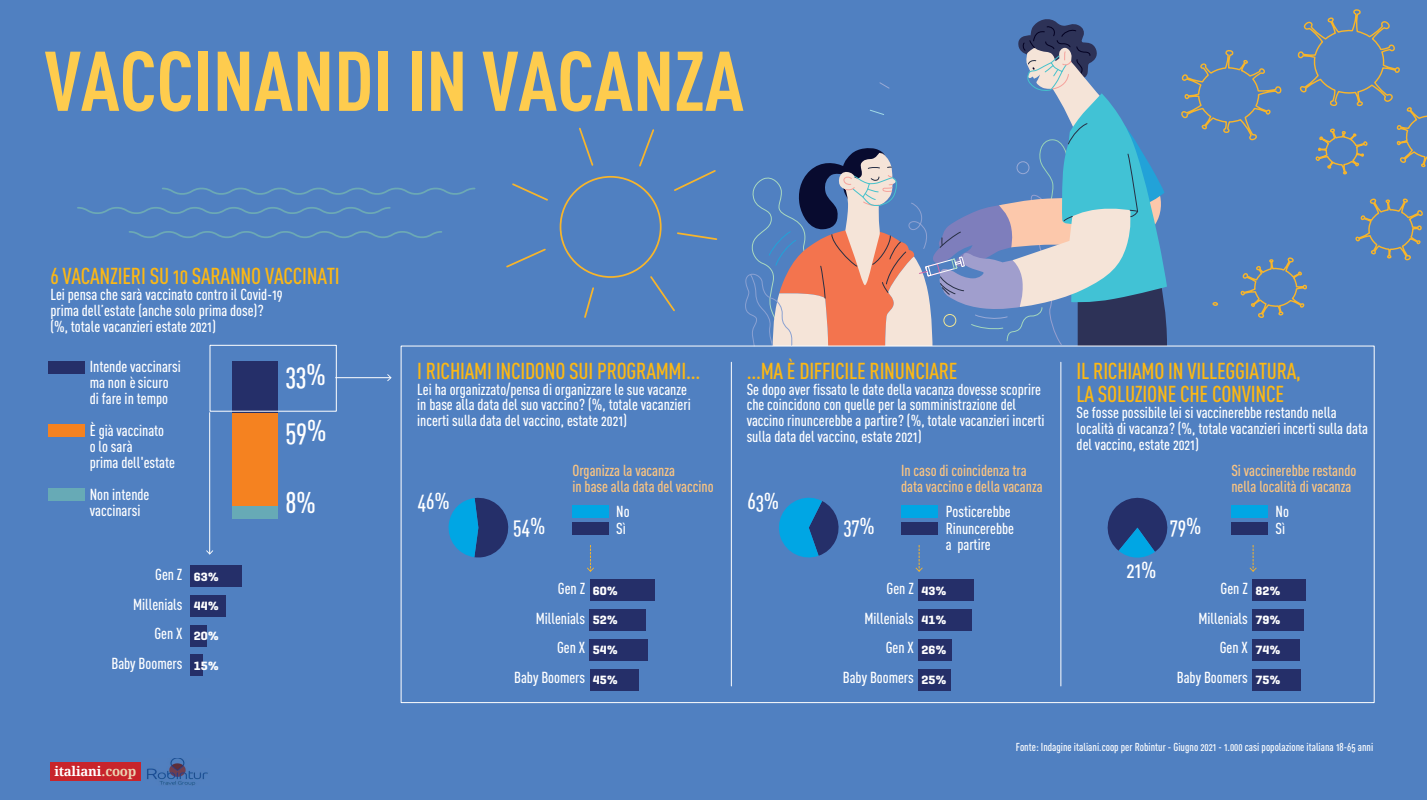
<style>
.page{position:relative;width:1427px;height:800px;background:#5080c1}
.page>*{position:absolute;margin:0;border:0;box-sizing:border-box;transform-origin:0 0}
.t1{font:83.12px "DIN Cond Bold Alternate";color:#fecc4e}
.t2{font:29.57px/55.9px "DIN Cond Medium Alternate";color:#fff}
.t3{font:22.75px/23.6px "DIN Cond Medium Alternate";letter-spacing:-.01em;color:#fcb814}
.t4{font:22.75px "DIN Cond Medium Alternate";letter-spacing:-.01em;color:#fff}
.t5{font:15.75px/15.8px "DIN Cond Medium Alternate";color:#fff}
.t6{font:15.75px/15.8px "DIN Cond Medium Alternate";color:#fdc580}
.t7{font:700 13.21px "Droid Serif";letter-spacing:-.02em;color:#fff}
.t8{font:700 12.25px "Geogrotesque";color:#fff}
.t9{font:11.38px "DIN Cond Medium Alternate";color:#fff}
.s1{color:#ebd4b3}
</style>
<div class="page">
<svg style="left:742px;top:19px;width:425px;height:327px"></svg>
<svg style="left:1181px;top:50px;width:101px;height:91px"></svg>
<svg style="left:1240px;top:257px;width:67px;height:61px"></svg>
<svg style="left:1212px;top:302px;width:6px;height:4px"></svg>
<svg style="left:1355px;top:198px;width:68px;height:63px"></svg>
<svg style="left:1297px;top:9px;width:130px;height:166px"></svg>
<div style="left:590px;top:579px;width:64px;height:22px;background:#252f69"></div>
<div style="left:590px;top:609px;width:56px;height:22px;background:#252f69"></div>
<div style="left:590px;top:639px;width:58px;height:21px;background:#252f69"></div>
<div style="left:590px;top:669px;width:48px;height:21px;background:#252f69"></div>
<div style="left:190px;top:565px;width:51px;height:22px;background:#252f69"></div>
<div style="left:190px;top:595px;width:36px;height:22px;background:#252f69"></div>
<div style="left:190px;top:625px;width:16px;height:21px;background:#252f69"></div>
<div style="left:190px;top:655px;width:12px;height:21px;background:#252f69"></div>
<div style="left:572px;top:505px;width:37px;height:13px;background:#00a6e4"></div>
<div style="left:572px;top:522px;width:37px;height:13px;background:#252f69"></div>
<div style="left:901px;top:505px;width:37px;height:13px;background:#00a6e4"></div>
<div style="left:901px;top:522px;width:37px;height:13px;background:#252f69"></div>
<div style="left:1231px;top:505px;width:37px;height:13px;background:#00a6e4"></div>
<div style="left:1231px;top:522px;width:37px;height:13px;background:#252f69"></div>
<svg style="left:587px;top:545px;width:7px;height:27px"></svg>
<hr style="left:1060px;top:362px;width:1px;height:324px;background:#fff">
<hr style="left:731px;top:362px;width:1px;height:324px;background:#fff">
<div style="left:918px;top:579px;width:56px;height:22px;background:#252f69"></div>
<div style="left:918px;top:609px;width:53px;height:22px;background:#252f69"></div>
<div style="left:918px;top:639px;width:34px;height:21px;background:#252f69"></div>
<div style="left:918px;top:669px;width:33px;height:21px;background:#252f69"></div>
<svg style="left:915px;top:545px;width:7px;height:27px"></svg>
<div style="left:1252px;top:579px;width:53px;height:22px;background:#252f69"></div>
<div style="left:1252px;top:609px;width:51px;height:22px;background:#252f69"></div>
<div style="left:1252px;top:639px;width:48px;height:21px;background:#252f69"></div>
<div style="left:1252px;top:669px;width:49px;height:21px;background:#252f69"></div>
<svg style="left:1249px;top:545px;width:7px;height:27px"></svg>
<div style="left:233px;top:361px;width:45px;height:52px;background:#252f69"></div>
<div style="left:233px;top:413px;width:45px;height:93px;background:#f58220"></div>
<div style="left:233px;top:506px;width:45px;height:13px;background:#67aab6"></div>
<div style="left:49px;top:361px;width:36px;height:13px;background:#252f69"></div>
<div style="left:49px;top:424px;width:36px;height:13px;background:#f58220"></div>
<div style="left:49px;top:488px;width:36px;height:13px;background:#67aab6"></div>
<svg style="left:448px;top:497px;width:61px;height:60px"></svg>
<svg style="left:779px;top:497px;width:60px;height:61px"></svg>
<svg style="left:1107px;top:497px;width:61px;height:61px"></svg>
<div style="left:210px;top:345px;width:127px;height:67px;border:1px solid #fff"></div>
<hr style="left:336px;top:377px;width:55px;height:1px;background:#fff">
<svg style="left:387px;top:374px;width:5px;height:7px"></svg>
<hr style="left:209px;top:413px;width:1px;height:141px;background:#fff">
<svg style="left:206px;top:550px;width:7px;height:5px"></svg>
<svg style="left:162px;top:187px;width:314px;height:8px"></svg>
<svg style="left:129px;top:231px;width:313px;height:7px"></svg>
<svg style="left:77px;top:207px;width:314px;height:7px"></svg>
<div style="left:559px;top:176px;width:102px;height:102px;border:2px solid #f7b52b;border-radius:50%"></div>
<svg style="left:579px;top:127px;width:15px;height:39px"></svg>
<svg style="left:512px;top:183px;width:36px;height:18px"></svg>
<svg style="left:506px;top:248px;width:40px;height:20px"></svg>
<svg style="left:584px;top:287px;width:10px;height:31px"></svg>
<svg style="left:650px;top:276px;width:25px;height:36px"></svg>
<svg style="left:677px;top:232px;width:41px;height:8px"></svg>
<svg style="left:674px;top:170px;width:42px;height:21px"></svg>
<svg style="left:639px;top:129px;width:15px;height:38px"></svg>
<img style="left:147px;top:758px;width:61px;height:27px">
<div style="left:50px;top:762px;width:90px;height:19px;background:#c8242b"></div>
<h1 class="t1" style="left:45px;top:31px;width:701px">VACCINANDI IN VACANZA</h1>
<h3 class="t3" style="left:50px;top:264px;width:291px">6 VACANZIERI SU 10 SARANNO VACCINATI</h3>
<p class="t5" style="left:50px;top:286px;width:234px">Lei pensa che sarà vaccinato contro il Covid-19 prima dell’estate (anche solo prima dose)? (%, totale vacanzieri estate 2021)</p>
<p class="t5" style="left:90px;top:359px;width:93px">Intende vaccinarsi ma non è sicuro di fare in tempo</p>
<p class="t5" style="left:90px;top:422px;width:87px">È già vaccinato<br>o lo sarà<br>prima dell'estate</p>
<p class="t5" style="left:90px;top:486px;width:61px">Non intende vaccinarsi</p>
<h2 class="t2" style="left:285px;top:346px;width:43px">33%<br>59%</h2>
<h2 class="t2" style="left:285px;top:474px;width:32px">8%</h2>
<p class="t5" style="left:155px;top:566px;width:29px">Gen Z</p>
<p class="t8" style="left:194px;top:569px;width:27px">63%</p>
<p class="t5" style="left:133px;top:596px;width:51px">Millenials</p>
<p class="t8" style="left:194px;top:598px;width:27px">44%</p>
<p class="t5" style="left:154px;top:625px;width:30px">Gen X</p>
<p class="t8" style="left:194px;top:628px;width:27px">20%</p>
<p class="t5" style="left:111px;top:655px;width:73px">Baby Boomers</p>
<p class="t8" style="left:194px;top:658px;width:27px">15%</p>
<p class="t7" style="left:54px;top:763px;width:83px">italiani<span class="s1">.coop</span></p>
<h3 class="t3" style="left:417px;top:358px;width:285px">I RICHIAMI INCIDONO SUI PROGRAMMI...</h3>
<p class="t5" style="left:417px;top:381px;width:275px">Lei ha organizzato/pensa di organizzare le sue vacanze in base alla data del suo vaccino? (%, totale vacanzieri incerti sulla data del vaccino, estate 2021)</p>
<h3 class="t3" style="left:746px;top:358px;width:212px">...MA È DIFFICILE RINUNCIARE</h3>
<p class="t5" style="left:746px;top:381px;width:299px">Se dopo aver fissato le date della vacanza dovesse scoprire che coincidono con quelle per la somministrazione del vaccino rinuncerebbe a partire? (%, totale vacanzieri incerti sulla data del vaccino, estate 2021)</p>
<h3 class="t3" style="left:1076px;top:358px;width:226px">IL RICHIAMO IN VILLEGGIATURA,<br>LA SOLUZIONE CHE CONVINCE</h3>
<p class="t5" style="left:1076px;top:404px;width:293px">Se fosse possibile lei si vaccinerebbe restando nella località di vacanza? (%, totale vacanzieri incerti sulla data del vaccino, estate 2021)</p>
<h3 class="t4" style="left:418px;top:487px;width:34px">46%</h3>
<h3 class="t4" style="left:513px;top:512px;width:34px">54%</h3>
<p class="t6" style="left:572px;top:462px;width:143px">Organizza la vacanza<br>in base alla data del vaccino</p>
<p class="t6" style="left:901px;top:462px;width:143px">In caso di coincidenza tra data vaccino e della vacanza</p>
<p class="t6" style="left:1231px;top:462px;width:126px">Si vaccinerebbe restando nella località di vacanza</p>
<h3 class="t4" style="left:747px;top:487px;width:33px">63%</h3>
<p class="t5" style="left:945px;top:503px;width:70px;line-height:16.4px">Posticerebbe<br>Rinuncerebbe a partire</p>
<p class="t5" style="left:616px;top:503px;width:15px;line-height:16.9px">No<br>Sì</p>
<p class="t5" style="left:1275px;top:503px;width:15px;line-height:16.9px">No<br>Sì</p>
<h3 class="t4" style="left:843px;top:512px;width:33px">37%</h3>
<h3 class="t4" style="left:1170px;top:512px;width:33px">79%</h3>
<p class="t5" style="left:558px;top:580px;width:29px">Gen Z</p>
<p class="t8" style="left:593px;top:583px;width:27px">60%</p>
<p class="t5" style="left:886px;top:580px;width:29px">Gen Z</p>
<p class="t8" style="left:921px;top:583px;width:27px">43%</p>
<h3 class="t4" style="left:1126px;top:556px;width:32px">21%</h3>
<p class="t5" style="left:1220px;top:580px;width:29px">Gen Z</p>
<p class="t8" style="left:1255px;top:583px;width:27px">82%</p>
<p class="t5" style="left:536px;top:610px;width:51px">Millenials</p>
<p class="t8" style="left:593px;top:613px;width:27px">52%</p>
<p class="t5" style="left:864px;top:610px;width:51px">Millenials</p>
<p class="t8" style="left:921px;top:613px;width:27px">41%</p>
<p class="t5" style="left:1198px;top:610px;width:51px">Millenials</p>
<p class="t8" style="left:1255px;top:613px;width:27px">79%</p>
<p class="t5" style="left:557px;top:639px;width:30px">Gen X</p>
<p class="t8" style="left:593px;top:642px;width:27px">54%</p>
<p class="t5" style="left:886px;top:639px;width:30px">Gen X</p>
<p class="t8" style="left:921px;top:642px;width:27px">26%</p>
<p class="t5" style="left:1219px;top:639px;width:30px">Gen X</p>
<p class="t8" style="left:1255px;top:642px;width:27px">74%</p>
<p class="t5" style="left:514px;top:669px;width:73px">Baby Boomers</p>
<p class="t8" style="left:593px;top:672px;width:27px">45%</p>
<p class="t5" style="left:843px;top:669px;width:73px">Baby Boomers</p>
<p class="t8" style="left:921px;top:672px;width:27px">25%</p>
<p class="t5" style="left:1176px;top:669px;width:73px">Baby Boomers</p>
<p class="t8" style="left:1255px;top:672px;width:27px">75%</p>
<p class="t9" style="left:1016px;top:741px;width:359px">Fonte: Indagine italiani.coop per Robintur - Giugno 2021 - 1.000 casi popolazione italiana 18-65 anni</p>
</div>
